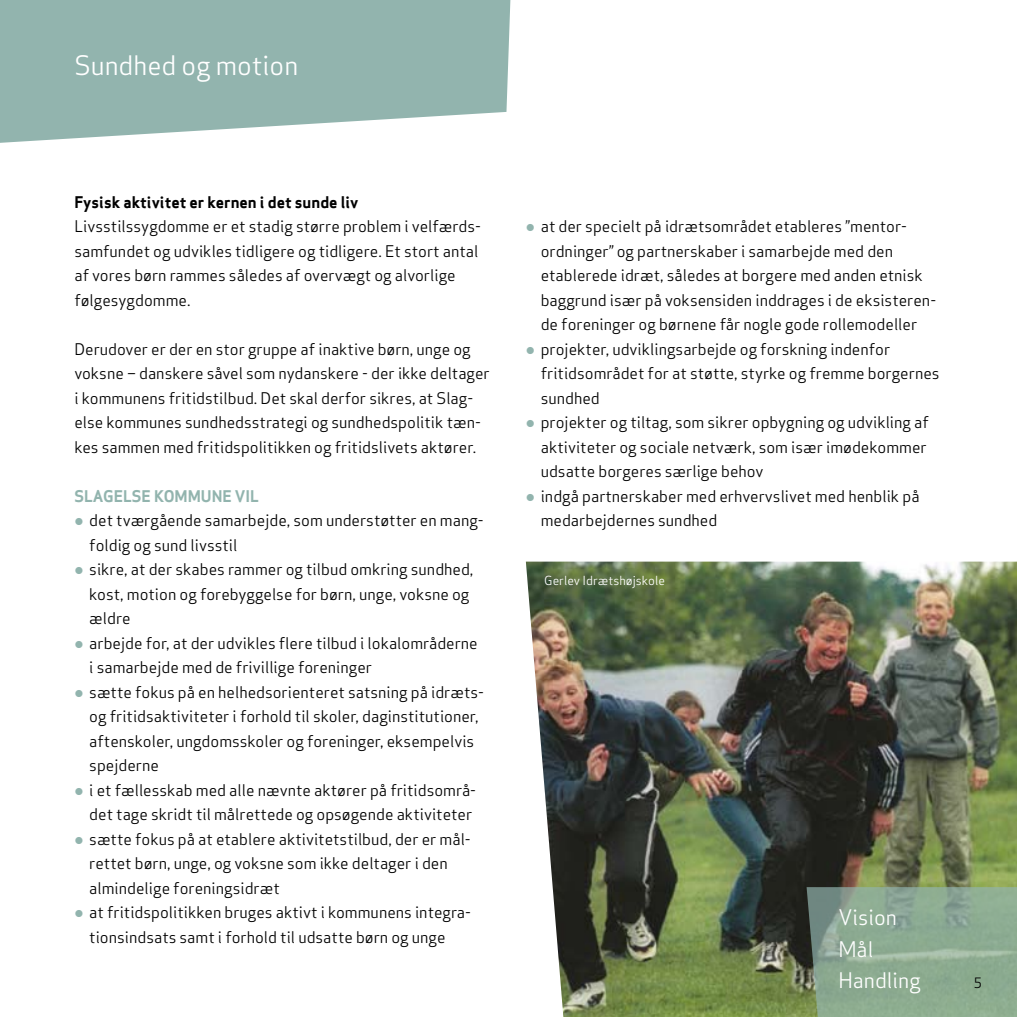
<style>
.page{position:relative;width:1017px;height:1017px;background:#fff}
.page>*{position:absolute;margin:0;border:0;box-sizing:border-box;transform-origin:0 0}
.t1{font:26.25px "Apex Sans Book T";color:#fff}
.t2{font:21px/31.5px "Apex Sans Book ST";color:#fff}
.t3{font:15.75px/24.5px "Apex Sans Book ST";color:#000}
.t4{font:15.75px "Apex Sans Bold ST";color:#000}
.t5{font:15.75px "Apex Sans Bold ST";color:#92b4ae}
.t6{font:14px "Apex Sans Book T";color:#000}
.t7{font:12.25px "Apex Sans Book ST";color:#fff}
.s1{color:#92b4ae}
</style>
<div class="page">
<svg style="left:0;top:0;width:510px;height:143px;background:#9dbcb6"></svg>
<img style="left:526px;top:562px;width:491px;height:455px">
<svg style="left:807px;top:887px;width:210px;height:130px;background:#89a58e"></svg>
<h1 class="t1" style="left:74px;top:49px;width:225px">Sundhed og motion</h1>
<p class="t4" style="left:74px;top:192px;width:286px">Fysisk aktivitet er kernen i det sunde liv</p>
<p class="t3" style="left:74px;top:214px;width:408px">Livsstilssygdomme er et stadig større problem i velfærds&shy;samfundet og udvikles tidligere og tidligere. Et stort antal af vores børn rammes således af overvægt og alvorlige følgesygdomme.</p>
<p class="t3" style="left:74px;top:337px;width:417px">Derudover er der en stor gruppe af inaktive børn, unge og voksne – danskere såvel som nydanskere - der ikke deltager i kommunens fritidstilbud. Det skal derfor sikres, at Slag&shy;else kommunes sundhedsstrategi og sundhedspolitik tæn&shy;kes sammen med fritidspolitikken og fritidslivets aktører.</p>
<p class="t5" style="left:74px;top:486px;width:186px">Slagelse Kommune vil</p>
<p class="t3" style="left:89px;top:508px;width:396px;text-indent:-15px"><span class="s1">●</span> det tværgående samarbejde, som understøtter en mang&shy;foldig og sund livsstil</p>
<p class="t3" style="left:89px;top:557px;width:386px;text-indent:-15px"><span class="s1">●</span> sikre, at der skabes rammer og tilbud omkring sundhed, kost, motion og forebyggelse for børn, unge, voksne og ældre</p>
<p class="t3" style="left:89px;top:630px;width:390px;text-indent:-15px"><span class="s1">●</span> arbejde for, at der udvikles flere tilbud i lokalområderne i samarbejde med de frivillige foreninger</p>
<p class="t3" style="left:89px;top:679px;width:396px;text-indent:-15px"><span class="s1">●</span> sætte fokus på en helhedsorienteret satsning på idræts&shy;og fritidsaktiviteter i forhold til skoler, daginstitutioner, aftenskoler, ungdomsskoler og foreninger, eksempelvis spejderne</p>
<p class="t3" style="left:74px;top:777px;width:403px;text-align:right"><span class="s1">●</span> i et fællesskab med alle nævnte aktører på fritidsområ&shy;det tage skridt til målrettede og opsøgende aktiviteter</p>
<p class="t3" style="left:89px;top:826px;width:383px;text-indent:-15px"><span class="s1">●</span> sætte fokus på at etablere aktivitetstilbud, der er mål&shy;rettet børn, unge, og voksne som ikke deltager i den almindelige foreningsidræt</p>
<p class="t3" style="left:89px;top:900px;width:383px;text-indent:-15px"><span class="s1">●</span> at fritidspolitikken bruges aktivt i kommunens integra&shy;tionsindsats samt i forhold til udsatte børn og unge</p>
<p class="t3" style="left:541px;top:214px;width:397px;text-indent:-15px"><span class="s1">●</span> at der specielt på idrætsområdet etableres ”mentor&shy;ordninger” og partnerskaber i samarbejde med den etablerede idræt, således at borgere med anden etnisk baggrund især på voksensiden inddrages i de eksisteren&shy;de foreninger og børnene får nogle gode rollemodeller</p>
<p class="t3" style="left:541px;top:336px;width:400px;text-indent:-15px"><span class="s1">●</span> projekter, udviklingsarbejde og forskning indenfor fritidsområdet for at støtte, styrke og fremme borgernes sundhed</p>
<p class="t3" style="left:541px;top:410px;width:390px;text-indent:-15px"><span class="s1">●</span> projekter og tiltag, som sikrer opbygning og udvikling af aktiviteter og sociale netværk, som især imødekommer udsatte borgeres særlige behov</p>
<p class="t3" style="left:541px;top:483px;width:380px;text-indent:-15px"><span class="s1">●</span> indgå partnerskaber med erhvervslivet med henblik på medarbejdernes sundhed</p>
<p class="t7" style="left:544px;top:572px;width:122px">Gerlev Idrætshøjskole</p>
<h2 class="t2" style="left:838px;top:901px;width:84px">Vision<br>Mål<br>Handling</h2>
<p class="t6" style="left:974px;top:974px;width:10px">5</p>
</div>
